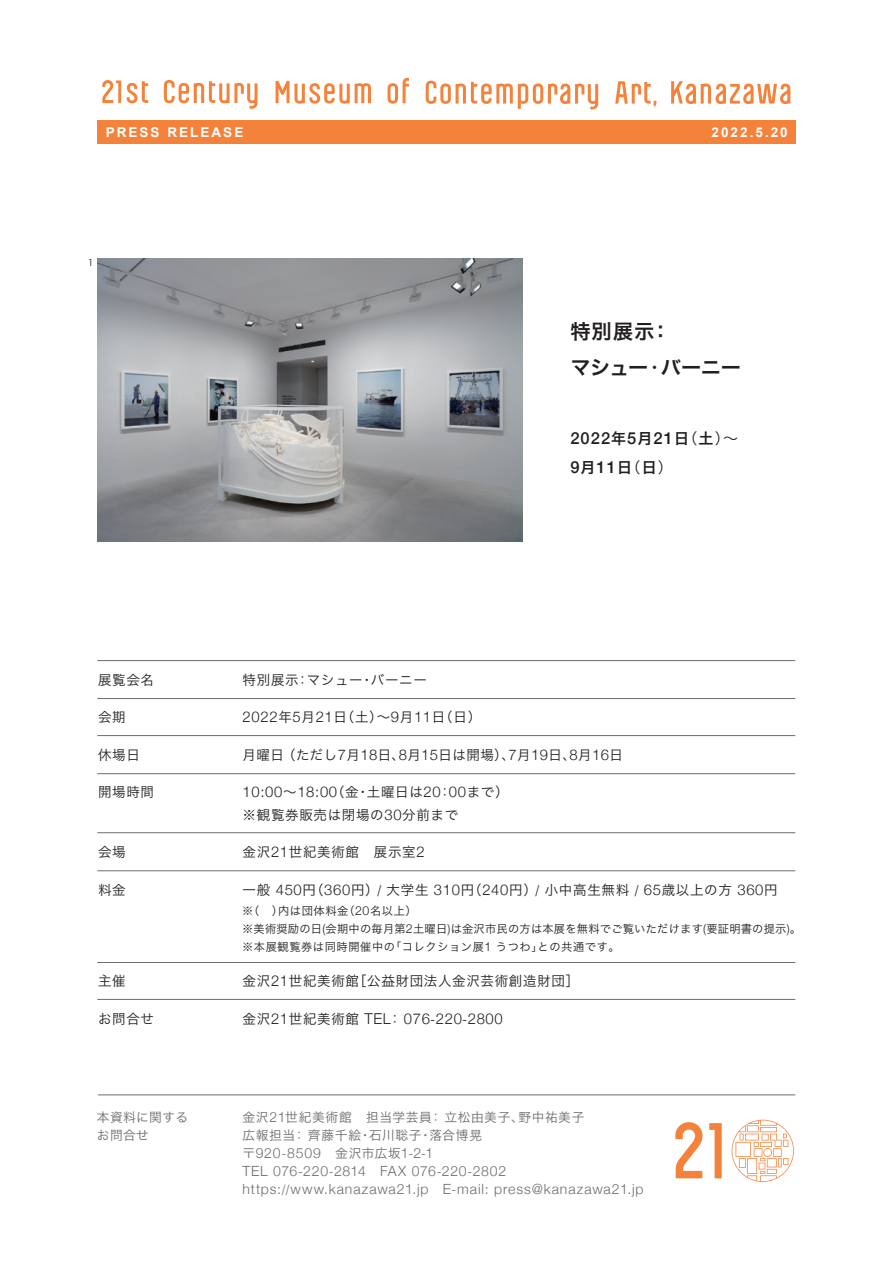
<style>
.page{position:relative;width:893px;height:1263px;background:#fff}
.page>*{position:absolute;margin:0;border:0;box-sizing:border-box;transform-origin:0 0}
.t1{font:20.25px/36px "Hira Kaku Pro W6";letter-spacing:-.02em;color:#231f20}
.t2{font:500 16.5px/28.5px "Helvetica Neue";letter-spacing:.065em;color:#231f20}
.t3{font:300 15px "Helvetica Neue";letter-spacing:.045em;color:#231f20}
.t4{font:300 14.85px "Helvetica Neue";letter-spacing:.045em;color:#231f20}
.t5{font:300 14.1px/18px "Helvetica Neue";letter-spacing:.065em;color:#6c6d70}
.t6{font:13.65px "Hira Kaku Pro W3";letter-spacing:.05em;color:#231f20}
.t7{font:13.5px "Hira Kaku Pro W3";letter-spacing:.05em;color:#231f20}
.t8{font:13.5px "Hira Kaku Pro W3";letter-spacing:.03em;color:#231f20}
.t9{font:700 13.5px "Arial";letter-spacing:.15em;color:#fff}
.t10{font:12.75px/18px "Hira Kaku Pro W3";letter-spacing:.045em;color:#6c6d70}
.t11{font:12.75px/18px "Hira Kaku Pro W3";letter-spacing:.025em;color:#6c6d70}
.t12{font:11.25px/18px "Hira Kaku Pro W3";letter-spacing:.02em;color:#231f20}
.t13{font:9px "Hira Kaku Pro W3";color:#231f20}
.s1{font-family:"Hira Kaku Pro W3"}
.s2{font-family:"Hira Kaku Pro W6";font-weight:400;font-size:15px}
.s3{font-family:"Hira Kaku Pro W3";font-weight:400;font-size:15px}
.s4{font-family:"Helvetica Neue";font-weight:300;font-size:14.85px}
.s5{font-family:"Hira Kaku Pro W3";font-weight:400;font-size:13.5px}
.s6{font-family:"Helvetica";font-weight:300}
.s7{font-family:"Helvetica Neue";font-weight:300;font-size:12.3px}
.s8{font-family:"Helvetica Neue";font-weight:300;font-size:15px}
.s9{font-family:"Hira Kaku Pro W3";font-weight:400;font-size:13.65px}
.s10{font-family:"Helvetica";font-size:13.65px}
.s11{font-family:"Helvetica Neue";font-weight:300;font-size:14.1px}
.s12{font-family:"Hira Kaku Pro W3";font-weight:400;font-size:12.75px}
.s13{font-family:"Helvetica";font-size:12.75px}
</style>
<div class="page">
<div style="left:97px;top:120px;width:699px;height:24px;background:#f4823b"></div>
<svg style="left:102px;top:80px;width:19px;height:23px"></svg>
<svg style="left:164px;top:80px;width:94px;height:29px"></svg>
<svg style="left:127px;top:81px;width:21px;height:22px"></svg>
<svg style="left:388px;top:78px;width:21px;height:26px"></svg>
<svg style="left:276px;top:81px;width:95px;height:23px"></svg>
<svg style="left:615px;top:81px;width:41px;height:25px"></svg>
<svg style="left:426px;top:81px;width:172px;height:28px"></svg>
<svg style="left:671px;top:81px;width:119px;height:23px"></svg>
<svg style="left:709px;top:1123px;width:13px;height:55px"></svg>
<svg style="left:732px;top:1120px;width:62px;height:62px"></svg>
<svg style="left:675px;top:1122px;width:27px;height:56px"></svg>
<hr style="left:98px;top:1094px;width:697px;height:1px;background:#6c6d70">
<img style="left:97px;top:258px;width:426px;height:284px">
<hr style="left:97px;top:660px;width:698px;height:1px;background:#6c6d70">
<hr style="left:97px;top:698px;width:698px;height:1px;background:#6c6d70">
<hr style="left:97px;top:773px;width:698px;height:1px;background:#6c6d70">
<hr style="left:97px;top:832px;width:698px;height:1px;background:#6c6d70">
<hr style="left:97px;top:735px;width:698px;height:1px;background:#6c6d70">
<hr style="left:97px;top:962px;width:698px;height:1px;background:#6c6d70">
<hr style="left:97px;top:999px;width:698px;height:1px;background:#6c6d70">
<hr style="left:97px;top:870px;width:698px;height:1px;background:#6c6d70">
<p class="t9" style="left:106px;top:123px;width:139px">PRESS RELEASE</p>
<p class="t9" style="left:712px;top:123px;width:78px">2022.5.20</p>
<p class="t13" style="left:88px;top:255px;width:7px">1</p>
<h1 class="t1" style="left:570px;top:312px;width:172px">特別展示：<br>マシュー<span class="s1">・</span>バーニー</h1>
<p class="t2" style="left:570px;top:423px;width:169px">2022<span class="s2">年</span>5<span class="s2">月</span>21<span class="s2">日</span><span class="s3">（</span><span class="s2">土</span><span class="s3">）～<br></span>9<span class="s2">月</span>11<span class="s2">日</span><span class="s3">（</span><span class="s2">日</span><span class="s3">）</span></p>
<p class="t7" style="left:98px;top:667px;width:58px">展覧会名</p>
<p class="t7" style="left:243px;top:667px;width:186px">特別展示：マシュー・バーニー</p>
<p class="t7" style="left:98px;top:705px;width:29px">会期</p>
<p class="t7" style="left:243px;top:705px;width:240px"><span class="s4">2022</span>年<span class="s4">5</span>月<span class="s4">21</span>日（土）～<span class="s4">9</span>月<span class="s4">11</span>日（日）</p>
<p class="t7" style="left:98px;top:742px;width:43px">休場日</p>
<p class="t8" style="left:243px;top:742px;width:382px">月曜日（ただし<span class="s4">7</span>月<span class="s4">18</span>日、<span class="s4">8</span>月<span class="s4">15</span>日は開場）、<span class="s4">7</span>月<span class="s4">19</span>日、<span class="s4">8</span>月<span class="s4">16</span>日</p>
<p class="t7" style="left:98px;top:780px;width:58px">開場時間</p>
<p class="t4" style="left:243px;top:780px;width:267px">10:00<span class="s5">～</span>18:00<span class="s5">（金・土曜日は</span>20<span class="s5">：</span>00<span class="s5">まで）</span></p>
<p class="t7" style="left:243px;top:802px;width:217px">※観覧券販売は閉場の<span class="s4">30</span>分前まで</p>
<p class="t7" style="left:98px;top:840px;width:29px">会場</p>
<p class="t7" style="left:243px;top:840px;width:184px">金沢<span class="s4">21</span>世紀美術館　展示室<span class="s4">2</span></p>
<p class="t7" style="left:98px;top:877px;width:29px">料金</p>
<p class="t7" style="left:243px;top:877px;width:537px">一般 <span class="s4">450</span>円（<span class="s4">360</span>円）<span class="s6">/</span> 大学生 <span class="s4">310</span>円（<span class="s4">240</span>円）<span class="s6">/</span> 小中高生無料 <span class="s6">/</span> <span class="s4">65</span>歳以上の方 <span class="s4">360</span>円</p>
<p class="t12" style="left:242px;top:901px;width:561px">※（　）内は団体料金（<span class="s7">20</span>名以上）<br>※美術奨励の日<span class="s7">(</span>会期中の毎月第<span class="s7">2</span>土曜日<span class="s7">)</span>は金沢市民の方は本展を無料でご覧いただけます<span class="s7">(</span>要証明書の提示<span class="s7">)</span>。※本展観覧券は同時開催中の「コレクション展<span class="s7">1</span> うつわ」との共通です。</p>
<p class="t6" style="left:98px;top:969px;width:29px">主催</p>
<p class="t6" style="left:243px;top:969px;width:338px">金沢<span class="s8">21</span>世紀美術館［公益財団法人金沢芸術創造財団］</p>
<p class="t6" style="left:98px;top:1006px;width:58px">お問合せ</p>
<p class="t3" style="left:243px;top:1006px;width:262px"><span class="s9">金沢</span>21<span class="s9">世紀美術館</span> TEL<span class="s9">：</span> 076<span class="s10">-</span>220<span class="s10">-</span>2800</p>
<p class="t11" style="left:97px;top:1107px;width:93px">本資料に関するお問合せ</p>
<p class="t10" style="left:242px;top:1107px;width:344px">金沢<span class="s11">21</span>世紀美術館　担当学芸員：立松由美子、野中祐美子広報担当：齊藤千絵・石川聡子・落合博晃</p>
<p class="t5" style="left:242px;top:1143px;width:403px"><span class="s12">〒</span>920<span class="s13">-</span>8509<span class="s12">　金沢市広坂</span>1<span class="s13">-</span>2<span class="s13">-</span>1<br>TEL 076<span class="s13">-</span>220<span class="s13">-</span>2814 FAX 076<span class="s13">-</span>220<span class="s13">-</span>2802 https:<span class="s13">//</span>www.kanazawa21.jp E<span class="s13">-</span>mail: press@kanazawa21.jp</p>
</div>
